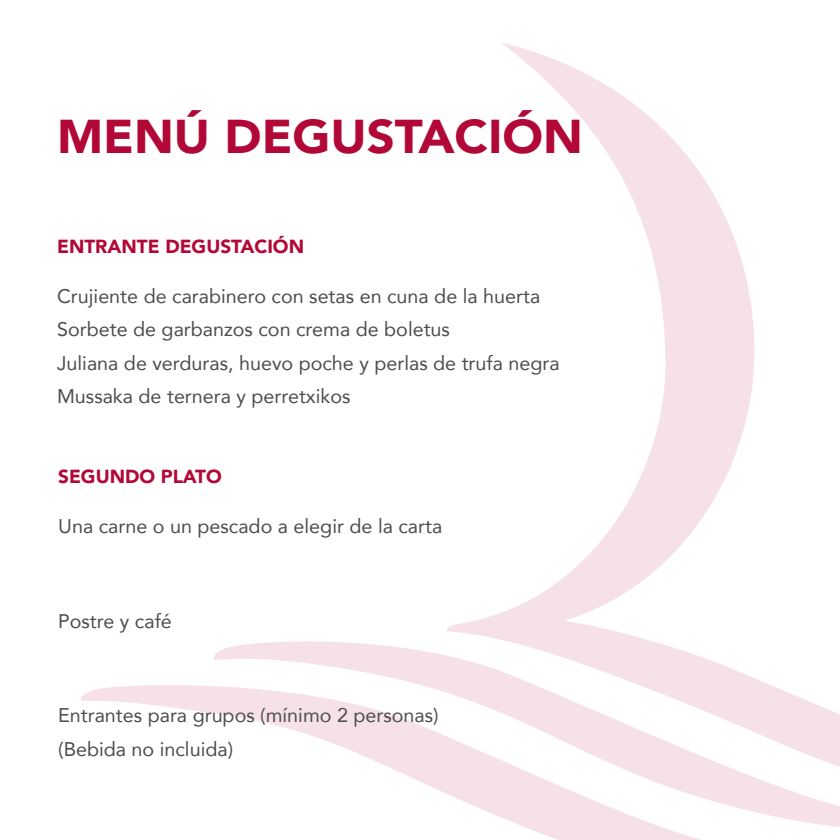
<style>
.page{position:relative;width:840px;height:840px;background:#fff}
.page>*{position:absolute;margin:0;border:0;box-sizing:border-box;transform-origin:0 0}
.t1{font:900 47.2px "Avenir";color:#b20838}
.t2{font:19.6px/33.2px "Avenir";color:#4d4d4d}
.t3{font:900 18.8px "Avenir";color:#b20838}
</style>
<div class="page">
<svg style="left:447px;top:43px;width:308px;height:598px"></svg>
<svg style="left:214px;top:641px;width:626px;height:186px;fill:#f8e9ed"></svg>
<svg style="left:81px;top:685px;width:626px;height:155px"></svg>
<h1 class="t1" style="left:57px;top:96px;width:528px">MENÚ DEGUSTACIÓN</h1>
<p class="t3" style="left:57px;top:230px;width:249px">ENTRANTE DEGUSTACIÓN</p>
<p class="t2" style="left:57px;top:279px;width:504px">Crujiente de carabinero con setas en cuna de la huerta Sorbete de garbanzos con crema de boletus<br>Juliana de verduras, huevo poche y perlas de trufa negra Mussaka de ternera y perretxikos</p>
<p class="t3" style="left:58px;top:460px;width:165px">SEGUNDO PLATO</p>
<p class="t2" style="left:58px;top:509px;width:386px">Una carne o un pescado a elegir de la carta</p>
<p class="t2" style="left:58px;top:604px;width:115px">Postre y café</p>
<p class="t2" style="left:58px;top:698px;width:382px">Entrantes para grupos (mínimo 2 personas) (Bebida no incluida)</p>
</div>
